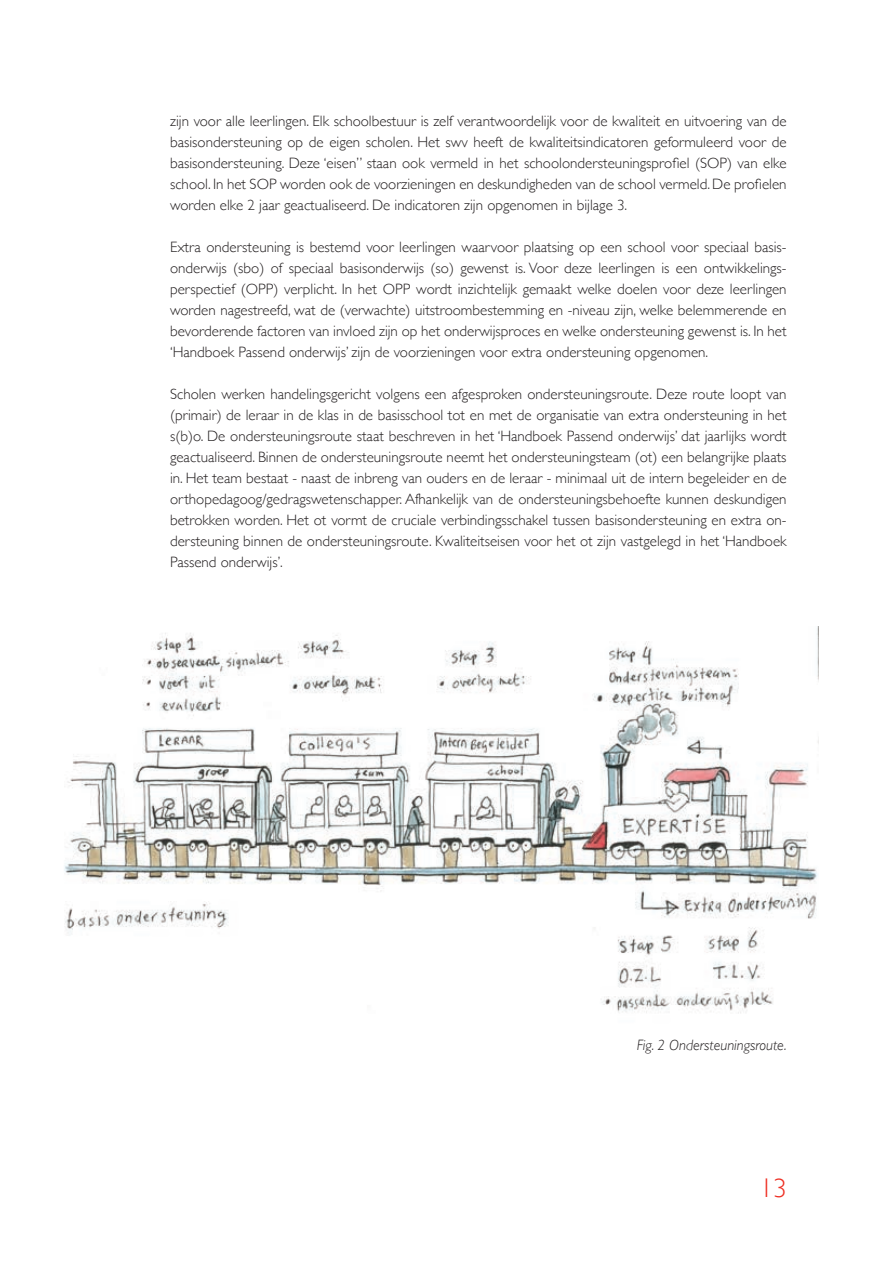
<style>
.page{position:relative;width:893px;height:1263px;background:#fff}
.page>*{position:absolute;margin:0;border:0;box-sizing:border-box;transform-origin:0 0}
.t1{font:300 27px "Gill Sans";color:#ee2e22}
.t2{font:300 15px/21px "Gill Sans";color:#231f20;text-align:justify}
.t3{font:italic 300 15px "Gill Sans";color:#231f20}
</style>
<div class="page">
<img style="left:64px;top:626px;width:754px;height:387px">
<p class="t2" style="left:170px;top:110px;width:618px">zijn voor alle leerlingen. Elk schoolbestuur is zelf verantwoordelijk voor de kwaliteit en uitvoering van de basisondersteuning op de eigen scholen. Het swv heeft de kwaliteitsindicatoren geformuleerd voor de basisondersteuning. Deze ‘eisen” staan ook vermeld in het schoolondersteuningsprofiel (SOP) van elke school. In het SOP worden ook de voorzieningen en deskundigheden van de school vermeld. De profielen worden elke 2 jaar geactualiseerd. De indicatoren zijn opgenomen in bijlage 3.</p>
<p class="t2" style="left:170px;top:236px;width:618px">Extra ondersteuning is bestemd voor leerlingen waarvoor plaatsing op een school voor speciaal basis&shy;onderwijs (sbo) of speciaal basisonderwijs (so) gewenst is. Voor deze leerlingen is een ontwikkelings&shy;perspectief (OPP) verplicht. In het OPP wordt inzichtelijk gemaakt welke doelen voor deze leerlingen worden nagestreefd, wat de (verwachte) uitstroombestemming en -niveau zijn, welke belemmerende en bevorderende factoren van invloed zijn op het onderwijsproces en welke ondersteuning gewenst is. In het ‘Handboek Passend onderwijs’ zijn de voorzieningen voor extra ondersteuning opgenomen.</p>
<p class="t2" style="left:170px;top:383px;width:618px">Scholen werken handelingsgericht volgens een afgesproken ondersteuningsroute. Deze route loopt van (primair) de leraar in de klas in de basisschool tot en met de organisatie van extra ondersteuning in het s(b)o. De ondersteuningsroute staat beschreven in het ‘Handboek Passend onderwijs’ dat jaarlijks wordt geactualiseerd. Binnen de ondersteuningsroute neemt het ondersteuningsteam (ot) een belangrijke plaats in. Het team bestaat - naast de inbreng van ouders en de leraar - minimaal uit de intern begeleider en de orthopedagoog/gedragswetenschapper. Afhankelijk van de ondersteuningsbehoefte kunnen deskundigen betrokken worden. Het ot vormt de cruciale verbindingsschakel tussen basisondersteuning en extra on&shy;dersteuning binnen de ondersteuningsroute. Kwaliteitseisen voor het ot zijn vastgelegd in het ‘Handboek Passend onderwijs’.</p>
<p class="t3" style="left:637px;top:1037px;width:151px">Fig. 2 Ondersteuningsroute.</p>
<h1 class="t1" style="left:760px;top:1167px;width:28px">13</h1>
</div>
